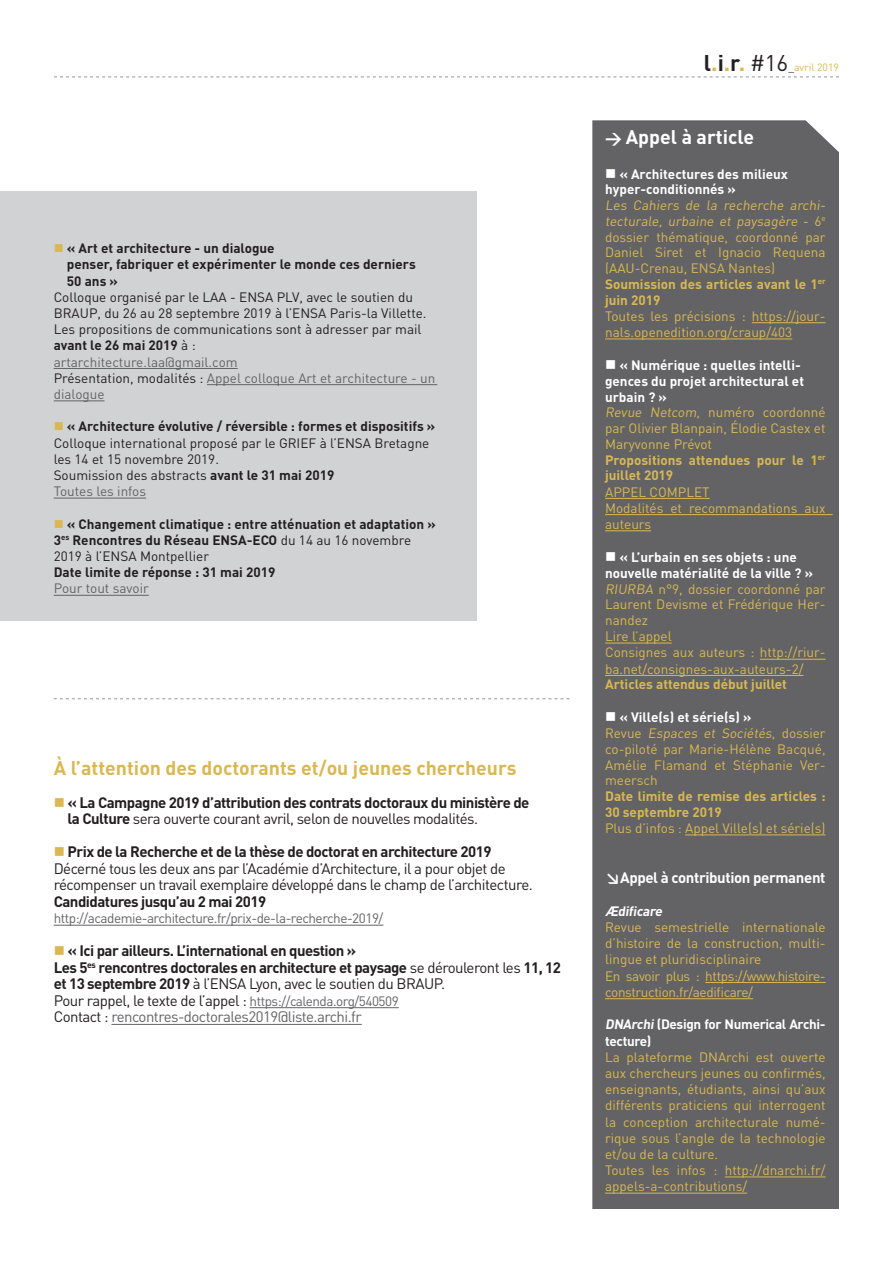
<style>
.page{position:relative;width:893px;height:1263px;background:#fff}
.page>*{position:absolute;margin:0;border:0;box-sizing:border-box;transform-origin:0 0}
.t1{font:700 19.5px "DIN Pro";color:#d9b852}
.t2{font:700 19.5px "DIN Pro";color:#fff}
.t3{font:700 15px/16.5px "DIN Pro";letter-spacing:-.035em;color:#231f20}
.t4{font:15px/16.5px "DIN Pro";letter-spacing:-.035em;color:#231f20}
.t5{font:700 15px "DIN Pro";letter-spacing:-.025em;color:#fff}
.t6{font:13.5px/16.2px "DIN Pro";color:#d9b852}
.t7{font:13.5px/16.2px "DIN Pro";color:#231f20}
.t8{font:700 13.5px/16.2px "DIN Pro";color:#231f20}
.t9{font:700 13.5px/15.8px "DIN Pro";color:#fff}
.t10{font:700 13.5px/15.8px "DIN Pro";color:#d9b852}
.t11{font:13.5px "DIN Pro";letter-spacing:-.035em;color:#636366}
.t12{font:700 13.5px/16.2px "DIN Pro";letter-spacing:-.025em;color:#fff}
.t13{font:13.5px "DIN Pro";color:#636366}
.t14{font:10.5px "DIN Pro";color:#d9b852}
.s1{color:#d9b852}
.s2{font-weight:700}
.s3{color:#636366}
.s4{font-weight:400}
.s5{font-weight:400;font-size:13.5px;color:#636366}
.s6{font-weight:400;color:#636366}
.s7{font-weight:700;font-size:22.5px;color:#231f20}
.s8{font-weight:700;font-size:22.5px}
.s9{font-size:22.5px;color:#231f20}
.s10{color:#231f20}
.s11{font-size:16.5px}
.s12{color:#fff}
.s13{font-weight:700;color:#fff}
</style>
<div class="page">
<svg style="left:54px;top:77px;width:785px;height:1px"></svg>
<hr style="left:54px;top:925px;width:329px;height:1px;background:#636366">
<hr style="left:250px;top:1007px;width:149px;height:1px;background:#636366">
<hr style="left:111px;top:1024px;width:251px;height:1px;background:#636366">
<svg style="left:54px;top:698px;width:515px;height:1px"></svg>
<div style="left:0;top:191px;width:476px;height:429px;background:#d1d2d4"></div>
<hr style="left:54px;top:368px;width:184px;height:1px;background:#636366">
<hr style="left:207px;top:384px;width:230px;height:1px;background:#636366">
<hr style="left:54px;top:400px;width:51px;height:1px;background:#636366">
<hr style="left:54px;top:498px;width:92px;height:1px;background:#636366">
<hr style="left:54px;top:595px;width:95px;height:1px;background:#636366">
<div style="left:592px;top:120px;width:247px;height:1089px;background:#636366"></div>
<hr style="left:752px;top:322px;width:74px;height:1px;background:#d9b852">
<hr style="left:605px;top:339px;width:187px;height:1px;background:#d9b852">
<hr style="left:605px;top:498px;width:105px;height:1px;background:#d9b852">
<hr style="left:605px;top:514px;width:228px;height:1px;background:#d9b852">
<hr style="left:605px;top:530px;width:46px;height:1px;background:#d9b852">
<hr style="left:605px;top:643px;width:67px;height:1px;background:#d9b852">
<hr style="left:760px;top:659px;width:66px;height:1px;background:#d9b852">
<hr style="left:605px;top:675px;width:198px;height:1px;background:#d9b852">
<hr style="left:685px;top:834px;width:141px;height:1px;background:#d9b852">
<hr style="left:705px;top:982px;width:121px;height:1px;background:#d9b852">
<hr style="left:605px;top:998px;width:148px;height:1px;background:#d9b852">
<hr style="left:725px;top:1176px;width:101px;height:1px;background:#d9b852">
<hr style="left:605px;top:1193px;width:142px;height:1px;background:#d9b852">
<p class="t8" style="left:67px;top:240px;width:350px;text-indent:-13px"><span class="s1">■</span> « Art et architecture - un dialogue<br>penser, fabriquer et expérimenter le monde ces derniers<br>50 ans »</p>
<p class="t7" style="left:54px;top:288px;width:383px">Colloque organisé par le LAA - ENSA PLV, avec le soutien du BRAUP, du 26 au 28 septembre 2019 à l’ENSA Paris-la Villette.<br>Les propositions de communications sont à adresser par mail <span class="s2">avant le 26 mai 2019</span> à :<br><span class="s3">artarchitecture.laa@gmail.com<br></span>Présentation, modalités : <span class="s3">Appel colloque Art et architecture - un dialogue</span></p>
<p class="t7" style="left:54px;top:418px;width:383px"><span class="s1">■</span> <span class="s2">« Architecture évolutive / réversible : formes et dispositifs » </span>Colloque international proposé par le GRIEF à l’ENSA Bretagne les 14 et 15 novembre 2019.<br>Soumission des abstracts <span class="s2">avant le 31 mai 2019<br></span><span class="s3">Toutes les infos</span></p>
<p class="t8" style="left:54px;top:515px;width:384px"><span class="s1">■</span> « Changement climatique : entre atténuation et adaptation »<br>3<sup>es</sup> Rencontres du Réseau ENSA-ECO <span class="s4">du 14 au 16 novembre<br>2019 à l’ENSA Montpellier</span></p>
<p class="t8" style="left:54px;top:564px;width:223px">Date limite de réponse : 31 mai 2019</p>
<p class="t13" style="left:54px;top:579px;width:97px">Pour tout savoir</p>
<h1 class="t1" style="left:54px;top:755px;width:464px">À l’attention des doctorants et/ou jeunes chercheurs</h1>
<p class="t3" style="left:68px;top:793px;width:463px;text-indent:-14px"><span class="s1">■</span> « La Campagne 2019 d’attribution des contrats doctoraux du ministère de la Culture <span class="s4">sera ouverte courant avril, selon de nouvelles modalités.</span></p>
<p class="t4" style="left:54px;top:843px;width:481px"><span class="s1">■</span> <span class="s2">Prix de la Recherche et de la thèse de doctorat en architecture 2019<br></span>Décerné tous les deux ans par l’Académie d’Architecture, il a pour objet de récompenser un travail exemplaire développé dans le champ de l’architecture.</p>
<p class="t3" style="left:54px;top:892px;width:214px">Candidatures jusqu’au 2 mai 2019</p>
<p class="t11" style="left:54px;top:909px;width:331px">http://academie-architecture.fr/prix-de-la-recherche-2019/</p>
<p class="t3" style="left:54px;top:942px;width:509px"><span class="s1">■</span> « Ici par ailleurs. L’international en question »<br>Les 5<sup>es</sup> rencontres doctorales en architecture et paysage <span class="s4">se dérouleront les</span> 11, 12 et 13 septembre 2019 <span class="s4">à l’ENSA Lyon, avec le soutien du BRAUP.<br>Pour rappel, le texte de l’appel :</span> <span class="s5">https://calenda.org/540509<br></span><span class="s4">Contact :</span> <span class="s6">rencontres-doctorales2019@liste.archi.fr</span></p>
<p class="t14" style="left:704px;top:60px;width:137px"><span class="s7">l</span><span class="s8">.</span><span class="s7">i</span><span class="s8">.</span><span class="s7">r</span><span class="s8">.</span> <span class="s9">#16</span><span class="s10">_</span>avril 2019</p>
<h1 class="t2" style="left:605px;top:124px;width:150px"><span class="s11">→</span> Appel à article</h1>
<p class="t9" style="left:605px;top:165px;width:184px">■ « Architectures des milieux hyper-conditionnés »</p>
<p class="t6" style="left:605px;top:197px;width:224px;line-height:15.8px">Les Cahiers de la recherche archi&shy;tecturale, urbaine et paysagère - 6 <sup>e </sup>dossier thématique, coordonné par<br>Daniel Siret et Ignacio Requena (AAU-Crenau, ENSA Nantes)<br><span class="s2">Soumission des articles avant le 1</span><sup>er </sup><span class="s2">juin 2019</span></p>
<p class="t6" style="left:605px;top:307px;width:222px">Toutes les précisions : https://jour&shy;nals.openedition.org/craup/403</p>
<p class="t9" style="left:605px;top:357px;width:200px">■ « Numérique : quelles intelli&shy;gences du projet architectural et urbain ? »</p>
<p class="t6" style="left:605px;top:404px;width:222px;line-height:15.8px">Revue Netcom, numéro coordonné par Olivier Blanpain, Élodie Castex et<br>Maryvonne Prévot<br><span class="s2">Propositions attendues pour le 1</span><sup>er </sup><span class="s2">juillet 2019</span></p>
<p class="t6" style="left:605px;top:483px;width:222px">APPEL COMPLET<br>Modalités et recommandations aux auteurs</p>
<p class="t9" style="left:605px;top:549px;width:210px">■ « L’urbain en ses objets : une nouvelle matérialité de la ville ? »</p>
<p class="t6" style="left:605px;top:580px;width:222px">RIURBA n°9, dossier coordonné par<br>Laurent Devisme et Frédérique Her&shy;nandez<br>Lire l’appel<br>Consignes aux auteurs : http://riur&shy;ba.net/consignes-aux-auteurs-2/</p>
<p class="t10" style="left:605px;top:676px;width:183px">Articles attendus début juillet</p>
<p class="t6" style="left:605px;top:709px;width:222px;line-height:15.8px"><span class="s12">■</span> <span class="s13">« Ville(s) et série(s) »<br></span>R ev u e Espaces et Sociétés, d o ss i e r co-piloté par Marie-Hélène Bacqué,<br>Amélie Flamand et Stéphanie Ver&shy;meersch</p>
<p class="t10" style="left:605px;top:788px;width:222px">Date limite de remise des articles :<br>30 septembre 2019</p>
<p class="t6" style="left:605px;top:819px;width:222px">Plus d’infos : Appel Ville(s) et série(s)</p>
<p class="t5" style="left:605px;top:868px;width:222px">↘Appel à contribution permanent</p>
<p class="t9" style="left:605px;top:902px;width:61px">Ædificare</p>
<p class="t6" style="left:605px;top:918px;width:222px">Revue semestrielle internationale d’histoire de la construction, multi&shy;lingue et pluridisciplinaire<br>En savoir plus : https://www.histoire&shy;construction.fr/aedificare/</p>
<p class="t12" style="left:605px;top:1016px;width:222px">DNArchi(Design for Numerical Archi&shy;tecture)</p>
<p class="t6" style="left:605px;top:1048px;width:222px">La plateforme DNArchi est ouverte aux chercheurs jeunes ou confirmés, enseignants, étudiants, ainsi qu’aux différents praticiens qui interrogent la conception architecturale numé&shy;rique sous l’angle de la technologie et/ou de la culture.<br>Toutes les infos : http://dnarchi.fr/ appels-a-contributions/</p>
</div>
